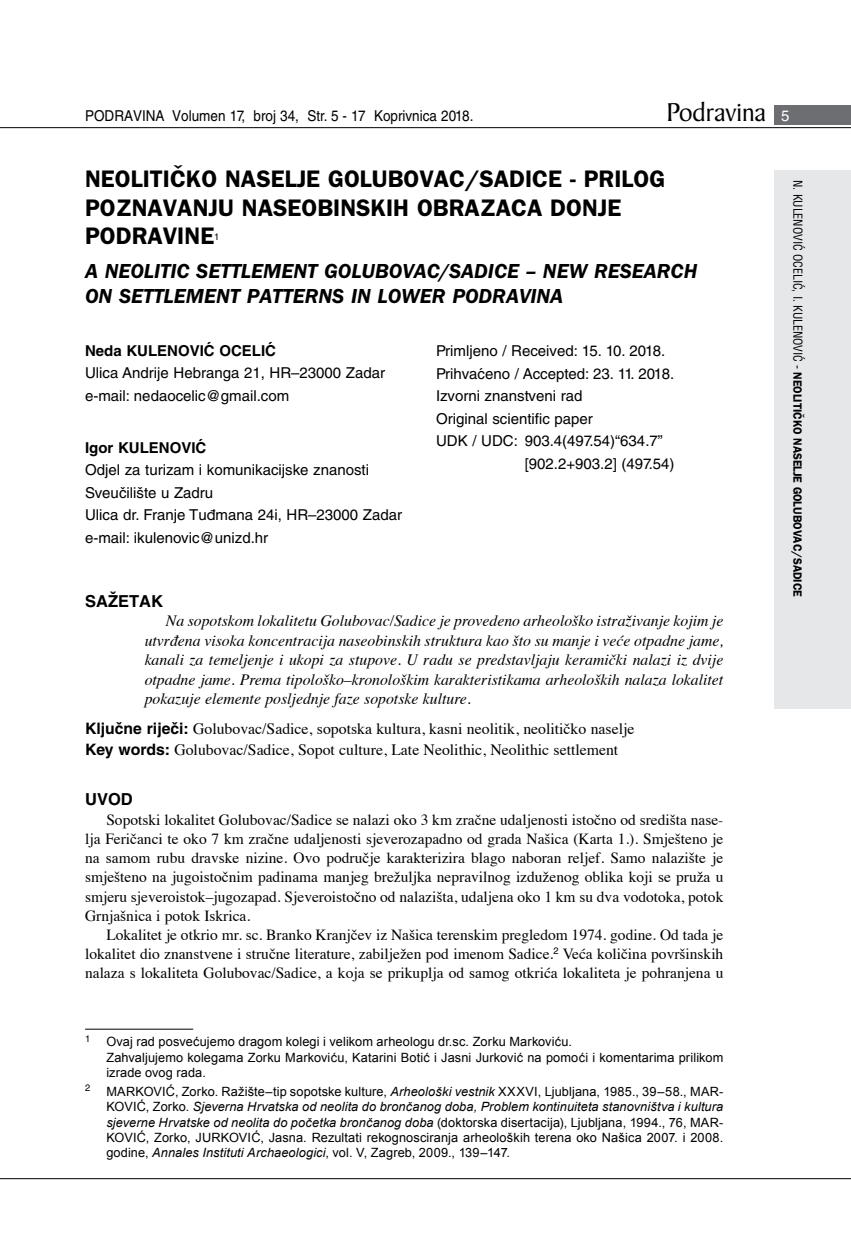
<style>
.page{position:relative;width:851px;height:1234px;background:#fff}
.page>*{position:absolute;margin:0;border:0;box-sizing:border-box;transform-origin:0 0}
.t1{font:27.6px "Baker Signet BT";color:#000}
.t2{font:600 24px/28.8px "ITC Franklin Gothic Skin 29";color:#000}
.t3{font:italic 600 21px/25.2px "ITC Franklin Gothic Skin 29";color:#000}
.t4{font:700 16.5px "Helvetica LT Skin 29";color:#000}
.t5{font:italic 15.75px/19.5px "Times";color:#000;text-align:justify}
.t6{font:15.75px/21px "Times";color:#000}
.t7{font:15.45px/19.2px "Times";color:#000;text-align:justify}
.t8{font:15px/22.5px "Helvetica LT Skin 29";color:#000}
.t9{font:15px "Helvetica LT Skin 29";color:#000;scale:.9 1}
.t10{font:700 15px "Helvetica LT Skin 29";color:#000}
.t11{font:12.75px/15.3px "Arial";letter-spacing:.01em;color:#000}
.t12{font:600 12px "ITC Franklin Gothic Skin 29";letter-spacing:-.005em;color:#000;scale:.95 1}
.t13{font:9.45px "Helvetica LT Skin 29";color:#000}
.s1{font-family:"Helvetica LT Skin 29";font-size:15px;color:#fff}
.s2{font-family:"Helvetica LT Skin 29";font-weight:700}
.s3{font-style:italic}
.s4{font-family:"Helvetica LT Skin 29";font-weight:400;font-stretch:condensed}
</style>
<div class="page">
<div style="left:774px;top:170px;width:76px;height:538px;background:#e6e7e8"></div>
<div style="left:774px;top:105px;width:76px;height:19px;background:#6d6e71"></div>
<hr style="left:0;top:127px;width:850px;height:1px;background:#000">
<hr style="left:0;top:1177px;width:850px;height:1px;background:#000">
<hr style="left:85px;top:1028px;width:108px;height:1px;background:#000">
<p class="t9" style="left:85px;top:107px;width:433px">PODRAVINA Volumen 17, broj 34, Str. 5 - 17 Koprivnica 2018.</p>
<h1 class="t1" style="left:666px;top:95px;width:125px">Podravina <span class="s1">5</span></h1>
<h2 class="t2" style="left:85px;top:164px;width:581px">NEOLITIČKO NASELJE GOLUBOVAC/SADICE - PRILOG<br>POZNAVANJU NASEOBINSKIH OBRAZACA DONJE<br>PODRAVINE</h2>
<p class="t13" style="left:214px;top:231px;width:7px">1</p>
<h3 class="t3" style="left:85px;top:259px;width:613px">A NEOLITIC SETTLEMENT GOLUBOVAC/SADICE – NEW RESEARCH<br>ON SETTLEMENT PATTERNS IN LOWER PODRAVINA</h3>
<p class="t10" style="left:85px;top:341px;width:192px">Neda KULENOVIĆ OCELIĆ</p>
<p class="t8" style="left:85px;top:361px;width:301px">Ulica Andrije Hebranga 21, HR–23000 Zadar e-mail: nedaocelic@gmail.com</p>
<p class="t10" style="left:85px;top:438px;width:123px">Igor KULENOVIĆ</p>
<p class="t8" style="left:85px;top:459px;width:318px">Odjel za turizam i komunikacijske znanosti Sveučilište u Zadru<br>Ulica dr. Franje Tuđmana 24i, HR–23000 Zadar e-mail: ikulenovic@unizd.hr</p>
<p class="t8" style="left:436px;top:339px;width:231px">Primljeno / Received: 15. 10. 2018.</p>
<p class="t8" style="left:436px;top:362px;width:239px">Prihvaćeno / Accepted: 23. 11. 2018.</p>
<p class="t8" style="left:436px;top:384px;width:148px">Izvorni znanstveni rad</p>
<p class="t8" style="left:436px;top:407px;width:158px">Original scientific paper</p>
<p class="t8" style="left:436px;top:429px;width:228px">UDK / UDC: 903.4(497.54)“634.7”</p>
<p class="t8" style="left:524px;top:452px;width:151px">[902.2+903.2] (497.54)</p>
<p class="t4" style="left:85px;top:590px;width:79px">SAŽETAK</p>
<p class="t5" style="left:145px;top:610px;width:580px;text-indent:21px">Na sopotskom lokalitetu Golubovac/Sadice je provedeno arheološko istraživanje kojim je utvrđena visoka koncentracija naseobinskih struktura kao što su manje i veće otpadne jame, kanali za temeljenje i ukopi za stupove. U radu se predstavljaju keramički nalazi iz dvije otpadne jame. Prema tipološko–kronološkim karakteristikama arheoloških nalaza lokalitet pokazuje elemente posljednje faze sopotske kulture.</p>
<p class="t6" style="left:85px;top:716px;width:551px"><span class="s2">Ključne riječi:</span> Golubovac/Sadice, sopotska kultura, kasni neolitik, neolitičko naselje<br><span class="s2">Key words:</span> Golubovac/Sadice, Sopot culture, Late Neolithic, Neolithic settlement</p>
<p class="t4" style="left:85px;top:789px;width:49px">UVOD</p>
<p class="t7" style="left:85px;top:808px;width:639px;text-indent:21px">Sopotski lokalitet Golubovac/Sadice se nalazi oko 3 km zračne udaljenosti istočno od središta nase&shy;lja Feričanci te oko 7 km zračne udaljenosti sjeverozapadno od grada Našica (Karta 1.). Smješteno je na samom rubu dravske nizine. Ovo područje karakterizira blago naboran reljef. Samo nalazište je smješteno na jugoistočnim padinama manjeg brežuljka nepravilnog izduženog oblika koji se pruža u smjeru sjeveroistok–jugozapad. Sjeveroistočno od nalazišta, udaljena oko 1 km su dva vodotoka, potok Grnjašnica i potok Iskrica.</p>
<p class="t7" style="left:85px;top:923px;width:639px;text-indent:21px">Lokalitet je otkrio mr. sc. Branko Kranjčev iz Našica terenskim pregledom 1974. godine. Od tada je lokalitet dio znanstvene i stručne literature, zabilježen pod imenom Sadice.<sup>2</sup> Veća količina površinskih nalaza s lokaliteta Golubovac/Sadice, a koja se prikuplja od samog otkrića lokaliteta je pohranjena u</p>
<p class="t13" style="left:85px;top:1032px;width:7px">1</p>
<p class="t11" style="left:106px;top:1034px;width:618px">Ovaj rad posvećujemo dragom kolegi i velikom arheologu dr.sc. Zorku Markoviću.<br>Zahvaljujemo kolegama Zorku Markoviću, Katarini Botić i Jasni Jurković na pomoći i komentarima prilikom izrade ovog rada.</p>
<p class="t13" style="left:85px;top:1082px;width:7px">2</p>
<p class="t11" style="left:106px;top:1083px;width:618px;text-align:justify">MARKOVIĆ, Zorko. Ražište–tip sopotske kulture, <span class="s3">Arheološki vestnik</span> XXXVI, Ljubljana, 1985., 39–58., MAR-KOVIĆ, Zorko. <span class="s3">Sjeverna Hrvatska od neolita do brončanog doba, Problem kontinuiteta stanovništva i kultura sjeverne Hrvatske od neolita do početka brončanog doba</span> (doktorska disertacija), Ljubljana, 1994., 76, MAR-KOVIĆ, Zorko, JURKOVIĆ, Jasna. Rezultati rekognosciranja arheoloških terena oko Našica 2007. i 2008. godine, <span class="s3">Annales Instituti Archaeologici</span>, vol. V, Zagreb, 2009., 139–147.</p>
<p class="t12" style="left:804px;top:180px;width:440px;rotate:90deg"><span class="s4">N. KULENOVIĆ OCELIĆ, I. KULENOVIĆ -</span> NEOLITIČKO NASELJE GOLUBOVAC/SADICE</p>
</div>
